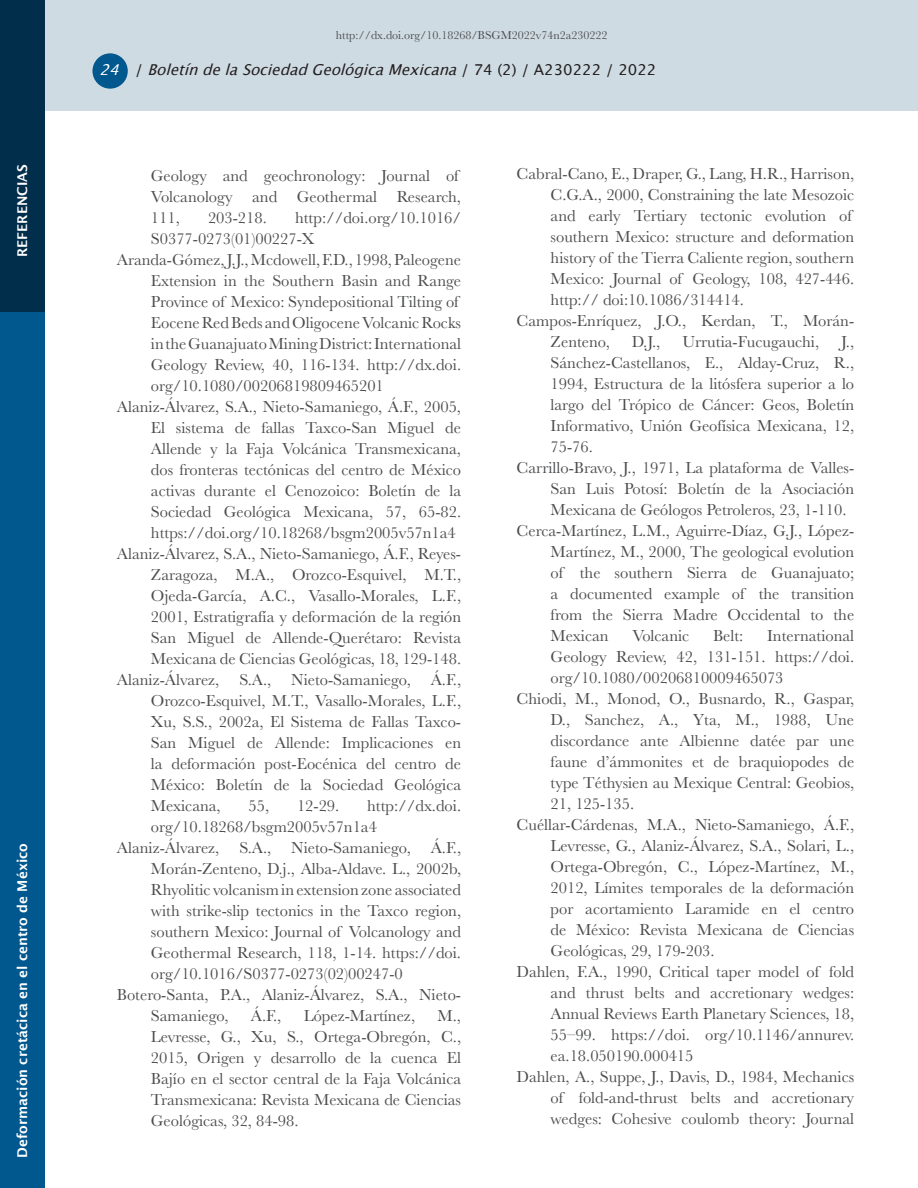
<style>
.page{position:relative;width:918px;height:1188px;background:#fff}
.page>*{position:absolute;margin:0;border:0;box-sizing:border-box;transform-origin:0 0}
.Referencias{font:16.5px/21px "Baskerville";color:#4b4c4d;text-align:justify}
.t1{font:italic 15px "Lucida Grande";color:#231f20}
.Sección{font:600 13.5px "Lucida Sans";color:#fff}
.t2{font:12px "Baskerville";color:#4b4c4d}
.s1{color:#fff}
.s2{font-style:normal}
</style>
<div class="page">
<div style="left:0;top:311px;width:44px;height:877px;background:#01588e"></div>
<div style="left:45px;top:0;width:873px;height:111px;background:#cfdbe2"></div>
<div style="left:92px;top:53px;width:36px;height:36px;background:#01588e;border-radius:50%"></div>
<div style="left:0;top:0;width:44px;height:311px;background:#012e4b"></div>
<p class="Sección" style="left:15px;top:257px;width:94px;rotate:-90deg">REFERENCIAS</p>
<p class="Sección" style="left:15px;top:1158px;width:316px;rotate:-90deg">Deformación cretácica en el centro de México</p>
<p class="t2" style="left:336px;top:27px;width:273px">http://dx.doi.org/10.18268/BSGM2022v74n2a230222</p>
<p class="t1" style="left:100px;top:59px;width:558px"><span class="s1">24</span> <span class="s2">/</span> BoletíndelaSociedadGeológicaMexicana<span class="s2">/ 7 4 ( 2 ) / A 2 3 0 2 2 2 / 2 0 2 2</span></p>
<p class="Referencias" style="left:151px;top:166px;width:312px;text-align:left">Geology and geochronology: Journal of<br>Volcanology and Geothermal Research,<br>111,</p>
<p class="Referencias" style="left:151px;top:208px;width:312px;text-indent:144px">http://doi.org/10.1016/<br>S0377-0273(01)00227-X</p>
<p class="Referencias" style="left:151px;top:250px;width:312px;text-align:left;text-indent:-34px">Aranda-Gómez, J.J., Mcdowell, F.D., 1998, Paleogene Extension in the Southern Basin and Range Province of Mexico: Syndepositional Tilting of Eocene Red Beds and Oligocene Volcanic Rocks in the Guanajuato Mining District: International Geology Review, 40, 116-134. http://dx.doi. org/10.1080/00206819809465201</p>
<p class="Referencias" style="left:151px;top:397px;width:312px;text-indent:-34px">Alaniz-Álvarez, S.A., Nieto-Samaniego, Á.F., 2005, El sistema de fallas Taxco-San Miguel de Allende y la Faja Volcánica Transmexicana, dos fronteras tectónicas del centro de México activas durante el Cenozoico: Boletín de la Sociedad Geológica Mexicana, 57, 65-82. https://doi.org/10.18268/bsgm2005v57n1a4</p>
<p class="Referencias" style="left:151px;top:544px;width:312px;text-indent:-34px">Alaniz-Álvarez, S.A., Nieto-Samaniego, Á.F., Reyes-Zaragoza, M.A., Orozco-Esquivel, M.T., Ojeda-García, A.C., Vasallo-Morales, L.F., 2001, Estratigrafía y deformación de la región San Miguel de Allende-Querétaro: Revista Mexicana de Ciencias Geológicas, 18, 129-148.</p>
<p class="Referencias" style="left:151px;top:670px;width:312px;text-indent:-34px">Alaniz-Álvarez, S.A., Nieto-Samaniego, Á.F., Orozco-Esquivel, M.T., Vasallo-Morales, L.F., Xu, S.S., 2002a, El Sistema de Fallas Taxco-San Miguel de Allende: Implicaciones en la deformación post-Eocénica del centro de México: Boletín de la Sociedad Geológica Mexicana,</p>
<p class="Referencias" style="left:208px;top:208px;width:60px">203-218.</p>
<p class="Referencias" style="left:151px;top:796px;width:312px;text-indent:216px">http://dx.doi. org/10.18268/bsgm2005v57n1a4</p>
<p class="Referencias" style="left:151px;top:838px;width:312px;text-indent:-34px">Alaniz-Álvarez, S.A., Nieto-Samaniego, Á.F., Morán-Zenteno, D.j., Alba-Aldave. L., 2002b, Rhyolitic volcanism in extension zone associated with strike-slip tectonics in the Taxco region, southern Mexico: Journal of Volcanology and Geothermal Research, 118, 1-14. https://doi. org/10.1016/S0377-0273(02)00247-0</p>
<p class="Referencias" style="left:151px;top:985px;width:312px;text-indent:-34px">Botero-Santa, P.A., Alaniz-Álvarez, S.A., Nieto-<br>Samaniego,</p>
<p class="Referencias" style="left:249px;top:796px;width:22px">55,</p>
<p class="Referencias" style="left:297px;top:796px;width:44px">12-29.</p>
<p class="Referencias" style="left:251px;top:1006px;width:32px">Á.F.,</p>
<p class="Referencias" style="left:304px;top:1006px;width:113px">López-Martínez,</p>
<p class="Referencias" style="left:151px;top:1006px;width:312px;text-indent:287px">M., Levresse, G., Xu, S., Ortega-Obregón, C., 2015, Origen y desarrollo de la cuenca El Bajío en el sector central de la Faja Volcánica Transmexicana: Revista Mexicana de Ciencias Geológicas, 32, 84-98.</p>
<p class="Referencias" style="left:551px;top:163px;width:305px;text-align:left;text-indent:-34px">Cabral-Cano, E., Draper, G., Lang, H.R., Harrison, C.G.A., 2000, Constraining the late Mesozoic and early Tertiary tectonic evolution of southern Mexico: structure and deformation history of the Tierra Caliente region, southern Mexico: Journal of Geology, 108, 427-446. http:// doi:10.1086/314414.</p>
<p class="Referencias" style="left:551px;top:310px;width:305px;text-indent:-34px">Campos-Enríquez, J.O., Kerdan, T., Morán-<br>Zenteno,</p>
<p class="Referencias" style="left:632px;top:331px;width:30px">D.J.,</p>
<p class="Referencias" style="left:682px;top:331px;width:138px">Urrutia-Fucugauchi,</p>
<p class="Referencias" style="left:551px;top:331px;width:305px;text-indent:291px">J., Sánchez-Castellanos, E., Alday-Cruz, R., 1994, Estructura de la litósfera superior a lo largo del Trópico de Cáncer: Geos, Boletín Informativo, Unión Geofísica Mexicana, 12, 75-76.</p>
<p class="Referencias" style="left:551px;top:457px;width:305px;text-indent:-34px">Carrillo-Bravo, J., 1971, La plataforma de Valles-San Luis Potosí: Boletín de la Asociación Mexicana de Geólogos Petroleros, 23, 1-110.</p>
<p class="Referencias" style="left:551px;top:520px;width:305px;text-indent:-34px">Cerca-Martínez, L.M., Aguirre-Díaz, G.J., López-Martínez, M., 2000, The geological evolution of the southern Sierra de Guanajuato; a documented example of the transition from the Sierra Madre Occidental to the Mexican</p>
<p class="Referencias" style="left:551px;top:625px;width:305px;text-indent:217px">International Geology Review, 42, 131-151. https://doi. org/10.1080/00206810009465073</p>
<p class="Referencias" style="left:551px;top:688px;width:305px;text-indent:-34px">Chiodi, M., Monod, O., Busnardo, R., Gaspar, D., Sanchez, A., Yta, M., 1988, Une discordance ante Albienne datée par une faune d’ámmonites et de braquiopodes de type Téthysien au Mexique Central: Geobios, 21, 125-135.</p>
<p class="Referencias" style="left:551px;top:814px;width:305px;text-indent:-34px">Cuéllar-Cárdenas, M.A., Nieto-Samaniego, Á.F., Levresse, G., Alaniz-Álvarez, S.A., Solari, L., Ortega-Obregón, C., López-Martínez, M., 2012, Límites temporales de la deformación por acortamiento Laramide en el centro de México: Revista Mexicana de Ciencias Geológicas, 29, 179-203.</p>
<p class="Referencias" style="left:551px;top:961px;width:305px;text-indent:-34px">Dahlen, F.A., 1990, Critical taper model of fold and thrust belts and accretionary wedges:<br>Annual Reviews Earth Planetary Sciences, 18, 55–99. https://doi. org/10.1146/annurev. ea.18.050190.000415</p>
<p class="Referencias" style="left:551px;top:1066px;width:305px;text-indent:-34px">Dahlen, A., Suppe, J., Davis, D., 1984, Mechanics of fold-and-thrust belts and accretionary wedges: Cohesive coulomb theory: Journal</p>
<p class="Referencias" style="left:632px;top:625px;width:58px">Volcanic</p>
<p class="Referencias" style="left:713px;top:625px;width:32px">Belt:</p>
</div>
